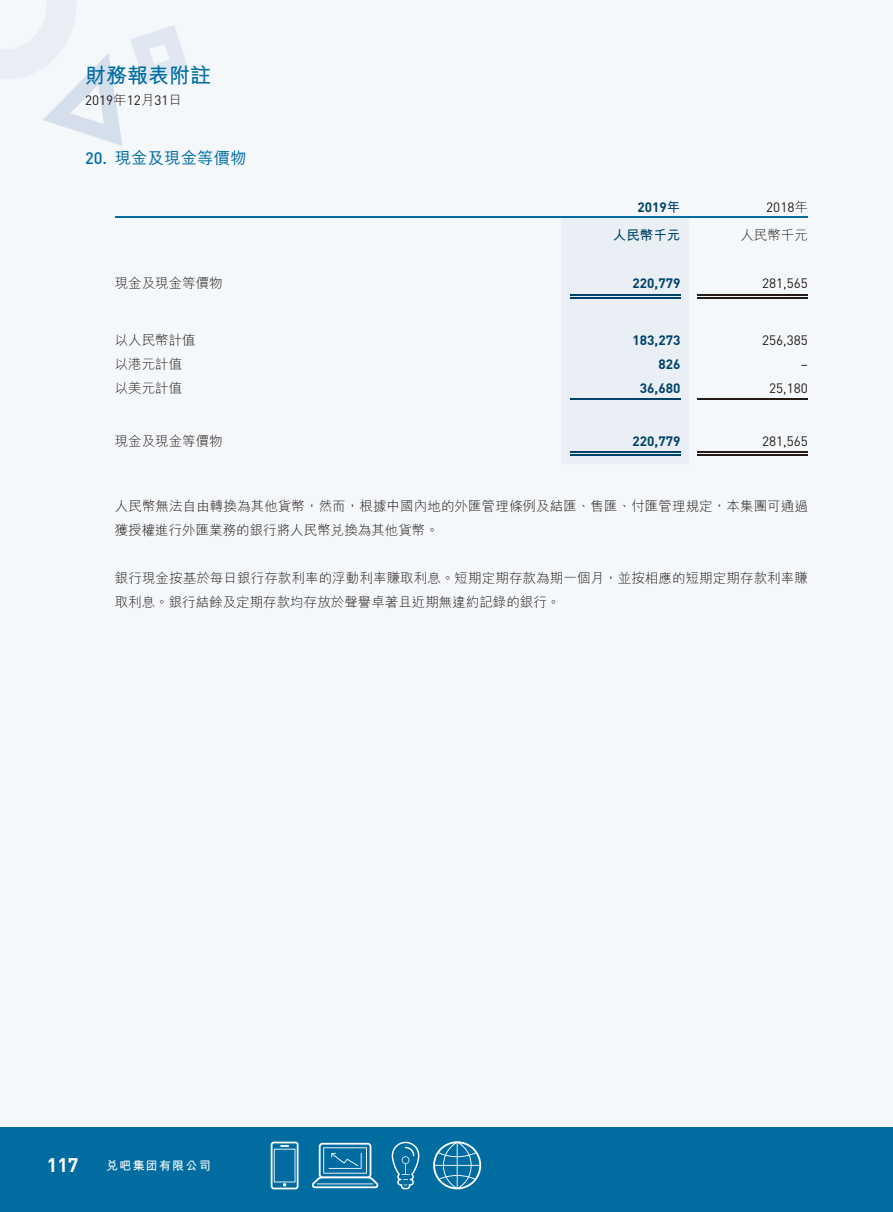
<style>
.page{position:relative;width:893px;height:1212px;background:#fff}
.page>*{position:absolute;margin:0;border:0;box-sizing:border-box;transform-origin:0 0}
.t1{font:21px "M Hei HK Bold E Ten B5 H";color:#006ca0}
.t2{font:700 19.5px "DIN Pro";color:#fff}
.t3{font:16.5px "M Hei HK Medium E Ten B5 H";color:#006ca0}
.t4{font:13.5px/24px "M Hei HK Light E Ten B5 H";letter-spacing:.005em;color:#231916}
.t5{font:13.5px "DIN Pro";color:#231916}
.t6{font:700 13.5px "DIN Pro";color:#004267}
.t7{font:13.5px "M Hei HK Bold E Ten B5 H";color:#004267}
.t8{font:12px "M Hei HKS Bold E Ten B5 H";letter-spacing:.1em;color:#fff}
.s1{font-family:"M Hei HK Light E Ten B5 H"}
.s2{font-family:"DIN Pro";font-weight:500}
.s3{font-family:"M Hei HK Bold E Ten B5 H";font-weight:400}
</style>
<div class="page">
<div style="left:0;top:0;width:893px;height:1183px;background:#f5f8fb"></div>
<div style="left:0;top:1127px;width:893px;height:85px;background:#006ca0"></div>
<svg style="left:130px;top:25px;width:58px;height:58px"></svg>
<svg style="left:0;top:0;width:122px;height:146px"></svg>
<svg style="left:271px;top:1141px;width:28px;height:48px"></svg>
<svg style="left:312px;top:1143px;width:67px;height:45px"></svg>
<svg style="left:392px;top:1142px;width:27px;height:47px"></svg>
<svg style="left:433px;top:1141px;width:49px;height:48px"></svg>
<div style="left:562px;top:219px;width:126px;height:245px;background:#eaeff6"></div>
<hr style="left:115px;top:217px;width:446px;height:1px;background:#006ca0">
<hr style="left:561px;top:217px;width:128px;height:1px;background:#006ca0">
<hr style="left:689px;top:217px;width:119px;height:1px;background:#006ca0">
<hr style="left:570px;top:294px;width:110px;height:2px;background:#004267">
<hr style="left:570px;top:297px;width:110px;height:2px;background:#004267">
<hr style="left:697px;top:294px;width:111px;height:2px;background:#231916">
<hr style="left:697px;top:297px;width:111px;height:2px;background:#231916">
<hr style="left:570px;top:398px;width:110px;height:1px;background:#004267">
<hr style="left:697px;top:398px;width:111px;height:1px;background:#231916">
<hr style="left:570px;top:451px;width:110px;height:2px;background:#004267">
<hr style="left:570px;top:454px;width:110px;height:2px;background:#004267">
<hr style="left:697px;top:451px;width:111px;height:2px;background:#231916">
<hr style="left:697px;top:454px;width:111px;height:2px;background:#231916">
<h1 class="t1" style="left:85px;top:67px;width:128px">財務報表附註</h1>
<p class="t5" style="left:85px;top:95px;width:98px">2019<span class="s1">年</span>12<span class="s1">月</span>31<span class="s1">日</span></p>
<p class="t3" style="left:85px;top:151px;width:163px"><span class="s2">20.</span> 現金及現金等價物</p>
<p class="t6" style="left:637px;top:202px;width:44px">2019<span class="s3">年</span></p>
<p class="t5" style="left:766px;top:202px;width:43px">2018<span class="s1">年</span></p>
<p class="t7" style="left:613px;top:230px;width:69px">人民幣千元</p>
<p class="t4" style="left:740px;top:225px;width:69px">人民幣千元</p>
<p class="t4" style="left:115px;top:273px;width:109px">現金及現金等價物</p>
<p class="t6" style="left:633px;top:279px;width:49px">220,779</p>
<p class="t5" style="left:762px;top:279px;width:47px">281,565</p>
<p class="t4" style="left:115px;top:330px;width:82px">以人民幣計值</p>
<p class="t6" style="left:633px;top:335px;width:49px">183,273</p>
<p class="t5" style="left:762px;top:335px;width:47px">256,385</p>
<p class="t4" style="left:115px;top:354px;width:69px">以港元計值</p>
<p class="t6" style="left:658px;top:359px;width:23px">826</p>
<p class="t5" style="left:801px;top:359px;width:9px">–</p>
<p class="t4" style="left:115px;top:378px;width:69px">以美元計值</p>
<p class="t6" style="left:640px;top:383px;width:42px">36,680</p>
<p class="t5" style="left:769px;top:383px;width:40px">25,180</p>
<p class="t4" style="left:115px;top:430px;width:109px">現金及現金等價物</p>
<p class="t6" style="left:633px;top:436px;width:49px">220,779</p>
<p class="t5" style="left:762px;top:436px;width:47px">281,565</p>
<p class="t4" style="left:115px;top:495px;width:695px">人民幣無法自由轉換為其他貨幣，然而，根據中國內地的外匯管理條例及結匯、售匯、付匯管理規定，本集團可通過獲授權進行外匯業務的銀行將人民幣兌換為其他貨幣。</p>
<p class="t4" style="left:115px;top:567px;width:695px">銀行現金按基於每日銀行存款利率的浮動利率賺取利息。短期定期存款為期一個月，並按相應的短期定期存款利率賺取利息。銀行結餘及定期存款均存放於聲譽卓著且近期無違約記錄的銀行。</p>
<h2 class="t2" style="left:47px;top:1158px;width:33px">117</h2>
<p class="t8" style="left:106px;top:1160px;width:106px">兌吧集團有限公司</p>
</div>
